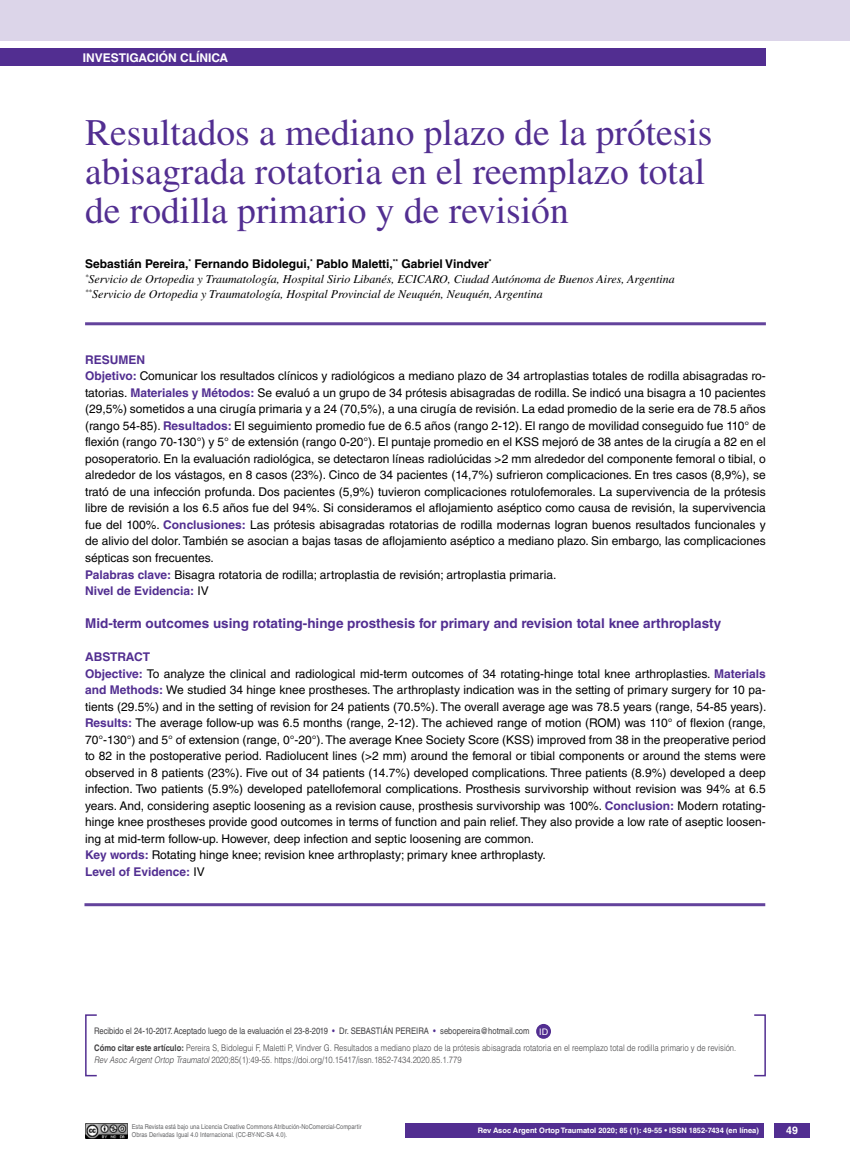
<style>
.page{position:relative;width:851px;height:1170px;background:#fff}
.page>*{position:absolute;margin:0;border:0;box-sizing:border-box;transform-origin:0 0}
.t1{font:37.5px/39px "Times LT Std";color:#522e91}
.t2{font:700 13.5px "Helvetica LT Std";color:#522e91}
.t3{font:12px/16.5px "Helvetica LT Std";color:#000}
.t4{font:italic 12px/15px "Times LT Std";color:#000}
.t5{font:700 12px "Helvetica LT Std";color:#000}
.t6{font:700 12px "Helvetica LT Std";color:#fff}
.t7{font:700 12px "Helvetica LT Std";color:#522e91}
.t8{font:700 10.5px "Helvetica LT Std";color:#fff}
.t9{font:300 9px/16.2px "Helvetica LT Std";color:#414042;scale:.85 1}
.t10{font:9px "Helvetica LT Std";color:#414042;scale:.85 1}
.t11{font:9px "Helvetica LT Std";color:#fff}
.t12{font:700 7.5px "Helvetica LT Std";color:#fff}
.t13{font:6.75px/7.5px "Helvetica LT Std";color:#636466;scale:.85 1}
.s1{font-weight:700;color:#522e91}
.s2{font-weight:400}
.s3{font-weight:700}
.s4{font-style:italic}
.s5{color:#522e91}
</style>
<div class="page">
<div style="left:774px;top:1123px;width:35px;height:14px;background:#522e91"></div>
<div style="left:0;top:49px;width:765px;height:17px;background:#522e91"></div>
<hr style="left:85px;top:322px;width:680px;height:3px;background:#63439c">
<hr style="left:84px;top:903px;width:681px;height:3px;background:#63439c">
<img style="left:85px;top:1123px;width:42px;height:14px">
<div style="left:0;top:0;width:849px;height:41px;background:#dcd5e9"></div>
<div style="left:405px;top:1123px;width:359px;height:14px;background:#522e91"></div>
<div style="left:85px;top:1014px;width:12px;height:62px;border:2px solid #522e91"></div>
<div style="left:536px;top:1023px;width:15px;height:15px;background:#522e91;border-radius:50%"></div>
<p class="t6" style="left:83px;top:50px;width:29px">INVEST</p>
<p class="t6" style="left:126px;top:50px;width:104px">IGACIÓN CLÍNICA</p>
<h1 class="t1" style="left:85px;top:112px;width:629px">Resultados a mediano plazo de la prótesis abisagrada rotatoria en el reemplazo total de rodilla primario y de revisión</h1>
<p class="t5" style="left:85px;top:256px;width:408px">Sebastián Pereira,<sup>*</sup> Fernando Bidolegui,<sup>*</sup> Pablo Maletti,<sup>**</sup> Gabriel Vindver<sup>*</sup></p>
<p class="t4" style="left:85px;top:271px;width:591px"><sup>*</sup>Servicio de Ortopedia y Traumatología, Hospital Sirio Libanés, ECICARO, Ciudad Autónoma de Buenos Aires, Argentina <sup>**</sup>Servicio de Ortopedia y Traumatología, Hospital Provincial de Neuquén, Neuquén, Argentina</p>
<p class="t3" style="left:85px;top:351px;width:682px"><span class="s1">Resumen<br>Objetivo:</span> Comunicar los resultados clínicos y radiológicos a mediano plazo de 34 artroplastias totales de rodilla abisagradas ro&shy;tatorias. <span class="s1">Materiales y Métodos:</span> Se evaluó a un grupo de 34 prótesis abisagradas de rodilla. Se indicó una bisagra a 10 pacientes (29,5%) sometidos a una cirugía primaria y a 24 (70,5%), a una cirugía de revisión. La edad promedio de la serie era de 78.5 años (rango 54-85). <span class="s1">Resultados:</span> El seguimiento promedio fue de 6.5 años (rango 2-12). El rango de movilidad conseguido fue 110° de flexión (rango 70-130°) y 5° de extensión (rango 0-20°). El puntaje promedio en el KSS mejoró de 38 antes de la cirugía a 82 en el posoperatorio. En la evaluación radiológica, se detectaron líneas radiolúcidas &gt;2 mm alrededor del componente femoral o tibial, o alrededor de los vástagos, en 8 casos (23%). Cinco de 34 pacientes (14,7%) sufrieron complicaciones. En tres casos (8,9%), se trató de una infección profunda. Dos pacientes (5,9%) tuvieron complicaciones rotulofemorales. La supervivencia de la prótesis libre de revisión a los 6.5 años fue del 94%. Si consideramos el aflojamiento aséptico como causa de revisión, la supervivencia fue del 100%. <span class="s1">Conclusiones:</span> Las prótesis abisagradas rotatorias de rodilla modernas logran buenos resultados funcionales y de alivio del dolor. También se asocian a bajas tasas de aflojamiento aséptico a mediano plazo. Sin embargo, las complicaciones sépticas son frecuentes.<br><span class="s1">Palabras clave:</span> Bisagra rotatoria de rodilla; artroplastia de revisión; artroplastia primaria.<br><span class="s1">Nivel de Evidencia:</span> IV</p>
<p class="t2" style="left:85px;top:615px;width:637px">Mid-term outcomes using rotating-hinge prosthesis for primary and revision total knee arthroplasty</p>
<p class="t7" style="left:85px;top:649px;width:42px">Abstrac</p>
<p class="t3" style="left:85px;top:648px;width:683px;text-indent:58px"><span class="s1">t<br>Objective:</span> To analyze the clinical and radiological mid-term outcomes of 34 rotating-hinge total knee arthroplasties. <span class="s1">Materials and Methods:</span> We studied 34 hinge knee prostheses. The arthroplasty indication was in the setting of primary surgery for 10 pa&shy;tients (29.5%) and in the setting of revision for 24 patients (70.5%). The overall average age was 78.5 years (range, 54-85 years).<br><span class="s1">Results:</span> The average follow-up was 6.5 months (range, 2-12). The achieved range of motion (ROM) was 110° of flexion (range, 70°-130°) and 5° of extension (range, 0°-20°). The average Knee Society Score (KSS) improved from 38 in the preoperative period to 82 in the postoperative period. Radiolucent lines (&gt;2 mm) around the femoral or tibial components or around the stems were observed in 8 patients (23%). Five out of 34 patients (14.7%) developed complications. Three patients (8.9%) developed a deep infection. Two patients (5.9%) developed patellofemoral complications. Prosthesis survivorship without revision was 94% at 6.5 years. And, considering aseptic loosening as a revision cause, prosthesis survivorship was 100%. <span class="s1">Conclusion:</span> Modern rotating&shy;hinge knee prostheses provide good outcomes in terms of function and pain relief. They also provide a low rate of aseptic loosen&shy;ing at mid-term follow-up. However, deep infection and septic loosening are common.<br><span class="s1">Key words:</span> Rotating hinge knee; revision knee arthroplasty; primary knee arthroplasty.<br><span class="s1">Level of Evidence:</span> IV</p>
<p class="t9" style="left:94px;top:1022px;width:756px;text-indent:288px"><span class="s2">án Pereira<br></span><span class="s3">Cómo citar este artículo:</span> Pereira S, Bidolegui F, Maletti P, Vindver G. Resultados a mediano plazo de la prótesis abisagrada rotatoria en el reemplazo total de rodilla primario y de revisión.</p>
<p class="t9" style="left:94px;top:1051px;width:434px"><span class="s4">Rev Asoc Argent Ortop Traumatol</span> 2020;85(1):49-55. https://doi.org/10.15417/issn.1852-7434.2020.85.1.779</p>
<p class="t10" style="left:94px;top:1025px;width:314px">Recibido el 24-10-2017. Aceptado luego de la evaluación el 23-8-2019 <span class="s5">•</span> Dr. Sebasti</p>
<p class="t11" style="left:539px;top:1026px;width:10px">ID</p>
<p class="t13" style="left:132px;top:1123px;width:272px">Esta Revista está bajo una Licencia Creative Commons Atribución-NoComercial-Compartir<br>Obras Derivadas Igual 4.0 Internacional. (CC-BY-NC-SA 4.0).</p>
<p class="t12" style="left:478px;top:1125px;width:282px">Rev Asoc Argent Ortop Traumatol 2020; 85 (1): 49-55 • ISSN 1852-7434 (en línea)</p>
<p class="t8" style="left:786px;top:1124px;width:13px">49</p>
</div>
